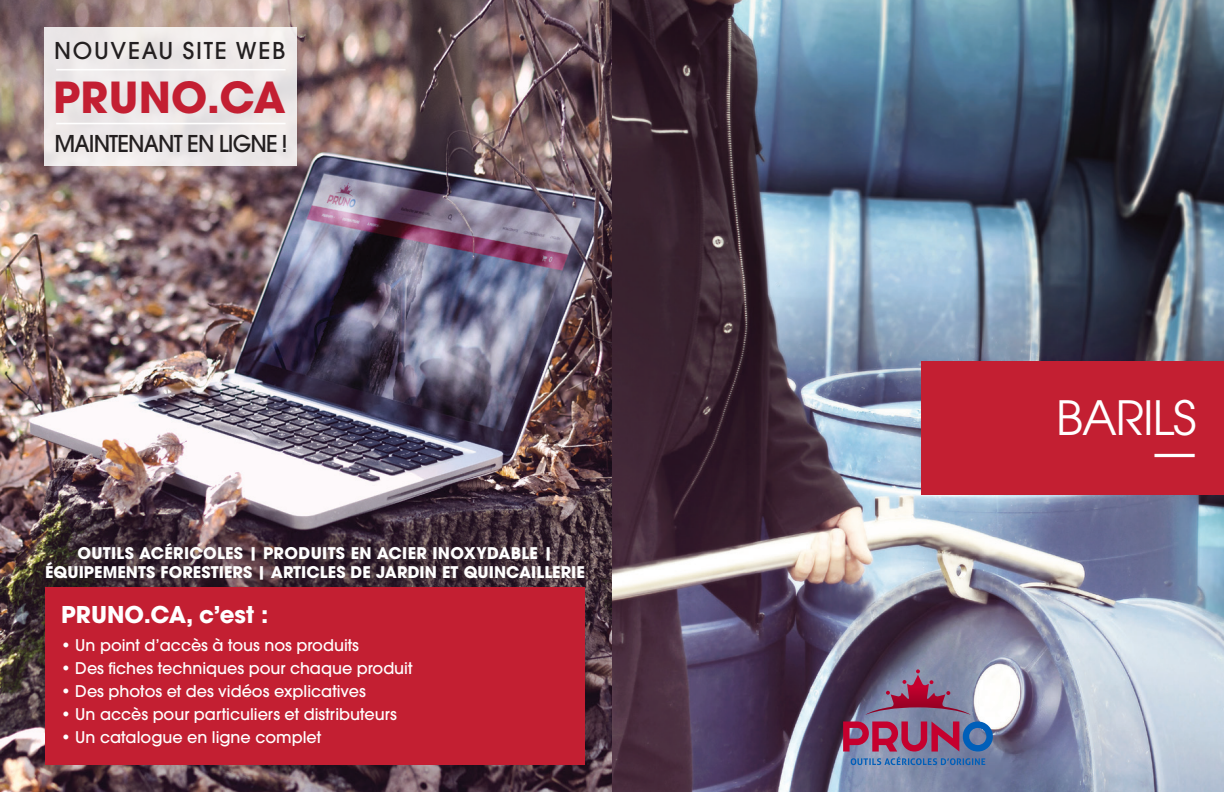
<style>
.page{position:relative;width:1224px;height:792px;background:#fff}
.page>*{position:absolute;margin:0;border:0;box-sizing:border-box;transform-origin:0 0}
.t1{font:48px "ITC Avant Garde Std";color:#fff;scale:.9 1}
.t2{font:47px "ITC Avant Garde Std";letter-spacing:-.025em;color:#fff}
.t3{font:700 42.5px "ITC Avant Garde Std";letter-spacing:.005em;color:#c31f32}
.t4{font:500 23px "Avant Garde";letter-spacing:-.04em;color:#231f20}
.t5{font:700 23px "ITC Avant Garde Std";color:#fff}
.t6{font:500 23px "Avant Garde";letter-spacing:.075em;color:#231f20}
.t7{font:500 16px "Avant Garde";color:#fff}
.t8{font:700 16px "ITC Avant Garde Std";letter-spacing:.005em;color:#fff}
</style>
<div class="page">
<img style="left:0;top:0;width:612px;height:792px">
<div style="left:45px;top:588px;width:540px;height:177px;background:#c31f32"></div>
<div style="left:45px;top:27px;width:252px;height:138px;background:#ece8e8"></div>
<hr style="left:56px;top:69px;width:230px;height:1px;background:#fff">
<hr style="left:56px;top:123px;width:230px;height:1px;background:#fff">
<img style="left:612px;top:0;width:612px;height:792px">
<div style="left:921px;top:361px;width:303px;height:134px;background:#c31f32"></div>
<svg style="left:865px;top:669px;width:106px;height:46px"></svg>
<svg style="left:843px;top:721px;width:150px;height:44px"></svg>
<p class="t6" style="left:54px;top:36px;width:233px">NOUVEAU SITE WEB</p>
<p class="t3" style="left:53px;top:68px;width:234px">PRUNO.CA</p>
<p class="t4" style="left:55px;top:130px;width:235px">MAINTENANT EN LIGNE !</p>
<p class="t8" style="left:77px;top:542px;width:477px">OUTILS ACÉRICOLES | PRODUITS EN ACIER INOXYDABLE |</p>
<p class="t8" style="left:45px;top:561px;width:542px">ÉQUIPEMENTS FORESTIERS | ARTICLES DE JARDIN ET QUINCAILLERIE</p>
<p class="t5" style="left:61px;top:599px;width:209px">PRUNO.CA, c’est :</p>
<p class="t7" style="left:61px;top:635px;width:299px">• Un point d’accès à tous nos produits</p>
<p class="t7" style="left:61px;top:658px;width:353px">• Des fiches techniques pour chaque produit</p>
<p class="t7" style="left:61px;top:681px;width:306px">• Des photos et des vidéos explicatives</p>
<p class="t7" style="left:61px;top:704px;width:337px">• Un accès pour particuliers et distributeurs</p>
<p class="t7" style="left:61px;top:727px;width:261px">• Un catalogue en ligne complet</p>
<p class="t2" style="left:1056px;top:389px;width:142px">BARILS</p>
<p class="t1" style="left:1153px;top:422px;width:50px">—</p>
</div>
